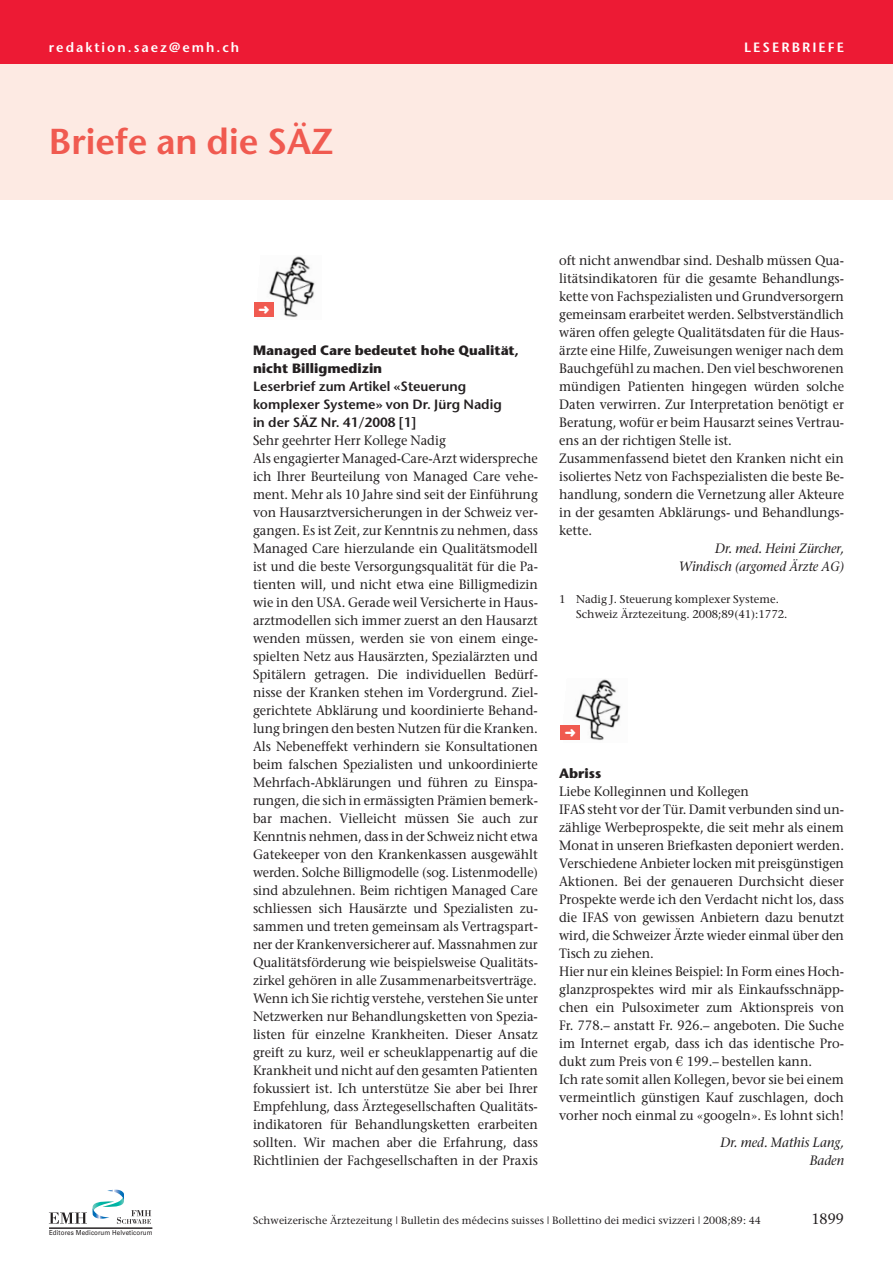
<style>
.page{position:relative;width:893px;height:1263px;background:#fff}
.page>*{position:absolute;margin:0;border:0;box-sizing:border-box;transform-origin:0 0}
.t1{font:600 36px "Stone Sans";color:#f05a50}
.t2{font:15px "Stone Serif";color:#231f20;scale:.95 1}
.t3{font:13.5px/18px "Stone Serif";color:#231f20;scale:.95 1}
.t4{font:600 13.5px/18px "Stone Sans";color:#231f20}
.t5{font:italic 13.5px/18px "Stone Serif";color:#231f20;text-align:right;scale:.95 1}
.t6{font:700 13.5px/18px "Stone Sans";color:#231f20}
.t7{font:600 13.5px "Stone Sans";letter-spacing:.15em;color:#fff}
.t8{font:11.25px/14.2px "Stone Serif";color:#231f20}
.t9{font:10.5px "Stone Serif";letter-spacing:.01em;color:#231f20}
.t10{font:6.9px "Univers";letter-spacing:.015em;color:#231f20;scale:.9 1}
.s1{font-family:"Linotype Euro Font Ato F"}
</style>
<div class="page">
<div style="left:0;top:60px;width:893px;height:140px;background:#fdeae3"></div>
<div style="left:0;top:0;width:893px;height:64px;background:#ed1a34"></div>
<svg style="left:49px;top:1189px;width:102px;height:35px"></svg>
<hr style="left:49px;top:1228px;width:103px;height:1px;background:#231f20">
<img style="left:269px;top:256px;width:46px;height:61px">
<div style="left:254px;top:302px;width:20px;height:15px;background:#f05a50"></div>
<img style="left:575px;top:679px;width:46px;height:61px">
<div style="left:561px;top:725px;width:19px;height:15px;background:#f05a50"></div>
<p class="t7" style="left:49px;top:42px;width:192px">redaktion.saez@emh.ch</p>
<p class="t7" style="left:744px;top:42px;width:101px">LESERBRIEFE</p>
<h1 class="t1" style="left:49px;top:127px;width:286px">Briefe an die SÄZ</h1>
<p class="t6" style="left:253px;top:343px;width:268px">Managed Care bedeutet hohe Qualität, nicht Billigmedizin</p>
<p class="t4" style="left:253px;top:379px;width:250px">Leserbrief zum Artikel «Steuerung komplexer Systeme» von Dr. Jürg Nadig in der SÄZ Nr. 41/2008 [1]</p>
<p class="t3" style="left:253px;top:433px;width:301px">Sehr geehrter Herr Kollege Nadig<br>Als engagierter Managed-Care-Arzt widerspreche ich Ihrer Beurteilung von Managed Care vehe&shy;ment. Mehr als 10 Jahre sind seit der Einführung von Hausarztversicherungen in der Schweiz ver&shy;gangen. Es ist Zeit, zur Kenntnis zu nehmen, dass Managed Care hierzulande ein Qualitätsmodell ist und die beste Versorgungsqualität für die Pa&shy;tienten will, und nicht etwa eine Billigmedizin wie in den USA. Gerade weil Versicherte in Haus&shy;arztmodellen sich immer zuerst an den Hausarzt wenden müssen, werden sie von einem einge&shy;spiel ten Netz aus Hausärzten, Spezialärzten und Spitälern getragen. Die individuellen Bedürf&shy;nisse der Kranken stehen im Vordergrund. Ziel&shy;gerichtete Abklärung und koordinierte Behand&shy;lung bringen den besten Nutzen für die Kranken.<br>Als Nebeneffekt verhindern sie Konsultationen beim falschen Spezialisten und unkoordinierte Mehrfach-Abklärungen und führen zu Einspa&shy;rungen, die sich in ermässigten Prämien bemerk&shy;bar machen. Vielleicht müssen Sie auch zur Kennt nis nehmen, dass in der Schweiz nicht etwa Gatekeeper von den Krankenkassen ausgewählt werden. Solche Billigmodelle (sog. Listenmodelle) sind abzulehnen. Beim richtigen Managed Care schliessen sich Hausärzte und Spezialisten zu&shy;sammen und treten gemeinsam als Vertragspart&shy;ner der Krankenversicherer auf. Massnahmen zur Qualitätsförderung wie beispielsweise Qualitäts&shy;zirkel gehören in alle Zusammenarbeitsverträge.<br>Wenn ich Sie richtig verstehe, verstehen Sie unter Netzwerken nur Behandlungsketten von Spezia&shy;listen für einzelne Krankheiten. Dieser Ansatz greift zu kurz, weil er scheuklappenartig auf die Krankheit und nicht auf den gesamten Patienten fokussiert ist. Ich unterstütze Sie aber bei Ihrer Empfehlung, dass Ärztegesellschaften Qualitäts&shy;indikatoren für Behandlungsketten erarbeiten sollten. Wir machen aber die Erfahrung, dass Richt linien der Fachgesellschaften in der Praxis</p>
<p class="t3" style="left:559px;top:253px;width:301px">oft nicht anwendbar sind. Deshalb müssen Qua&shy;litätsindikatoren für die gesamte Behandlungs&shy;kette von Fachspezialisten und Grundversorgern gemeinsam erarbeitet werden. Selbstverständlich wären offen gelegte Qualitätsdaten für die Haus&shy;ärzte eine Hilfe, Zuweisungen weniger nach dem Bauchgefühl zu machen. Den viel beschworenen mündigen Patienten hingegen würden solche Daten verwirren. Zur Interpretation benötigt er Beratung, wofür er beim Hausarzt seines Vertrau&shy;ens an der richtigen Stelle ist.<br>Zusammenfassend bietet den Kranken nicht ein isoliertes Netz von Fachspezialisten die beste Be&shy;handlung, sondern die Vernetzung aller Akteure in der gesamten Abklärungs- und Behandlungs&shy;kette.</p>
<p class="t5" style="left:679px;top:541px;width:176px">Dr. med. Heini Zürcher,<br>Windisch (argomed Ärzte AG)</p>
<p class="t8" style="left:576px;top:593px;width:213px;text-indent:-17px">1 Nadig J. Steuerung komplexer Systeme.<br>Schweiz Ärztezeitung. 2008;89(41):1772.</p>
<p class="t6" style="left:559px;top:766px;width:44px">Abriss</p>
<p class="t3" style="left:559px;top:784px;width:301px">Liebe Kolleginnen und Kollegen<br>IFAS steht vor der Tür. Damit verbunden sind un&shy;zählige Werbeprospekte, die seit mehr als einem Monat in unseren Briefkasten deponiert werden.<br>Verschiedene Anbieter locken mit preisgünstigen Aktionen. Bei der genaueren Durchsicht dieser Prospekte werde ich den Verdacht nicht los, dass die IFAS von gewissen Anbietern dazu benutzt wird, die Schweizer Ärzte wieder einmal über den Tisch zu ziehen.<br>Hier nur ein kleines Beispiel: In Form eines Hoch&shy;glanzprospektes wird mir als Einkaufsschnäpp&shy;chen ein Pulsoximeter zum Aktionspreis von Fr. 778.– anstatt Fr. 926.– angeboten. Die Suche im Internet ergab, dass ich das identische Pro&shy;dukt zum Preis von <span class="s1">h</span> 199.– bestellen kann.<br>Ich rate somit allen Kollegen, bevor sie bei einem vermeintlich günstigen Kauf zuschlagen, doch vorher noch einmal zu «googeln». Es lohnt sich!</p>
<p class="t5" style="left:720px;top:1135px;width:132px">Dr. med. Mathis Lang,<br>Baden</p>
<p class="t10" style="left:49px;top:1229px;width:117px">Editores Medicorum Helveticorum</p>
<p class="t9" style="left:253px;top:1216px;width:509px">Schweizerische Ärztezeitung | Bulletin des médecins suisses | Bollettino dei medici svizzeri | 2008;89: 44</p>
<p class="t2" style="left:811px;top:1213px;width:36px">1899</p>
</div>
